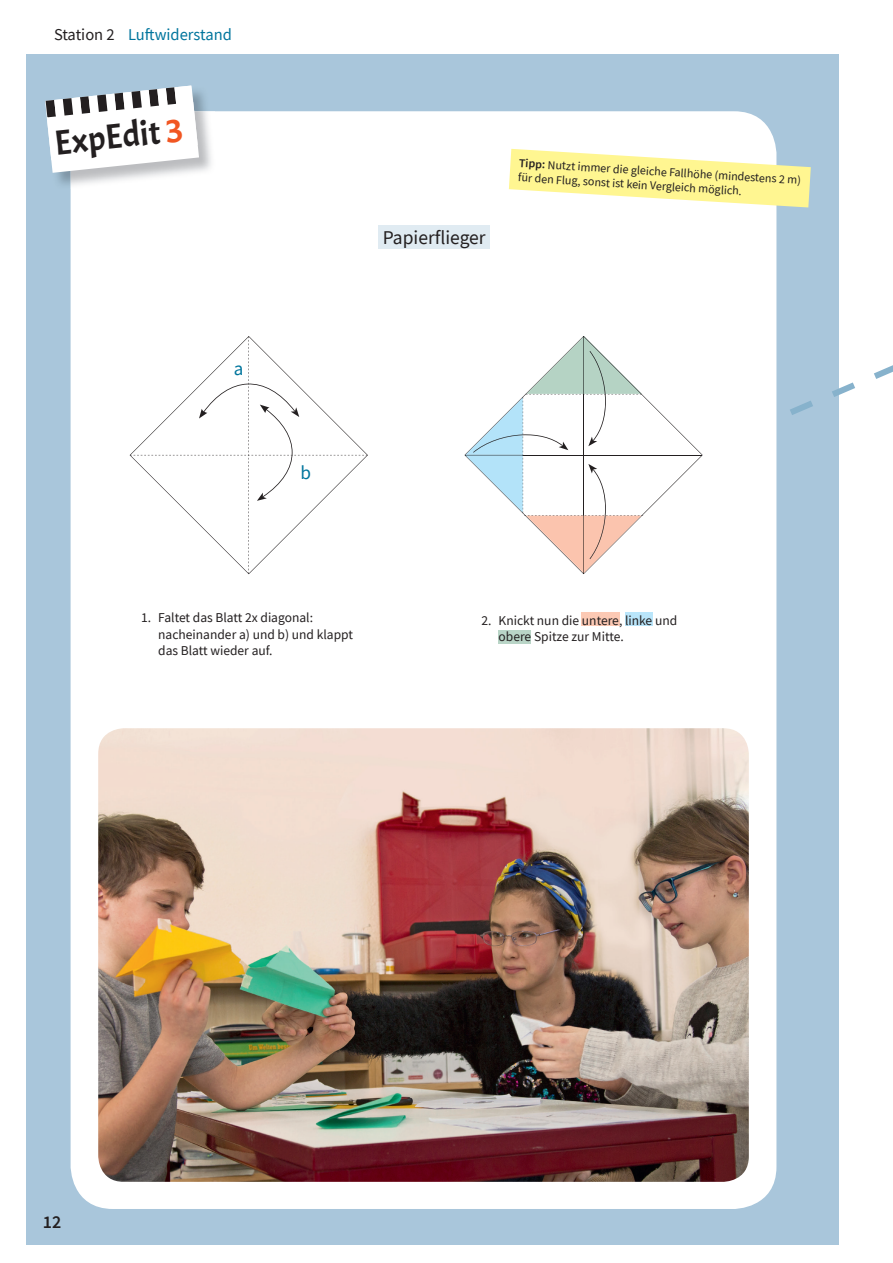
<style>
.page{position:relative;width:893px;height:1263px;background:#fff}
.page>*{position:absolute;margin:0;border:0;box-sizing:border-box;transform-origin:0 0}
.t1{font:34.8px "Acme";color:#231f20}
.t2{font:19.5px "CV Source Sans";color:#231f20}
.t3{font:19.05px "CV Source Sans";color:#00759d}
.t4{font:600 18px "CV Source Sans";color:#231f20}
.t5{font:16.5px "CV Source Sans";color:#00759d}
.t6{font:13.5px/16.2px "CV Source Sans";color:#231f20}
.t7{font:12px/14.7px "CV Source Sans";color:#231f20}
.s1{color:#231f20}
.s2{color:#f15622}
.s3{font-weight:600}
</style>
<div class="page">
<div style="left:27px;top:54px;width:812px;height:1191px;background:#a9c6db"></div>
<div style="left:71px;top:111px;width:705px;height:1098px;background:#fff;border-radius:43px"></div>
<img style="left:57px;top:91px;width:149px;height:98px">
<img style="left:71px;top:111px;width:144px;height:78px">
<svg style="left:45px;top:86px;width:154px;height:87px"></svg>
<svg style="left:130px;top:336px;width:238px;height:238px"></svg>
<svg style="left:464px;top:395px;width:239px;height:179px"></svg>
<hr style="left:583px;top:336px;width:1px;height:238px;background:#231f20">
<hr style="left:584px;top:455px;width:118px;height:1px;background:#231f20">
<svg style="left:465px;top:336px;width:178px;height:237px"></svg>
<div style="left:581px;top:612px;width:38px;height:14px;background:#fcc9b4"></div>
<div style="left:625px;top:612px;width:28px;height:14px;background:#b9e5fa"></div>
<div style="left:498px;top:630px;width:33px;height:14px;background:#b9d5c7"></div>
<svg style="left:790px;top:365px;width:103px;height:50px"></svg>
<img style="left:98px;top:728px;width:651px;height:454px">
<svg style="left:509px;top:149px;width:302px;height:58px"></svg>
<div style="left:378px;top:225px;width:112px;height:23px;background:#e0ebf2"></div>
<p class="t5" style="left:54px;top:24px;width:179px"><span class="s1">Station 2</span> Luftwiderstand</p>
<h1 class="t1" style="left:52px;top:121px;width:131px;rotate:-6deg">ExpEdit <span class="s2">3</span></h1>
<h3 class="t3" style="left:234px;top:357px;width:11px">a</h3>
<h3 class="t3" style="left:300px;top:461px;width:12px">b</h3>
<h2 class="t2" style="left:383px;top:225px;width:105px">Papierflieger</h2>
<p class="t7" style="left:520px;top:154px;width:284px;rotate:4deg"><span class="s3">Tipp:</span> Nutzt immer die gleiche Fallhöhe (mindestens 2 m) für den Flug, sonst ist kein Vergleich möglich.</p>
<p class="t6" style="left:158px;top:610px;width:196px;text-indent:-17px">1. Faltet das Blatt 2x diagonal: nacheinander a) und b) und klappt das Blatt wieder auf.</p>
<p class="t6" style="left:499px;top:612px;width:180px;text-indent:-17px">2. Knickt nun die untere, linke und obere Spitze zur Mitte.</p>
<h3 class="t4" style="left:43px;top:1210px;width:20px">12</h3>
</div>
